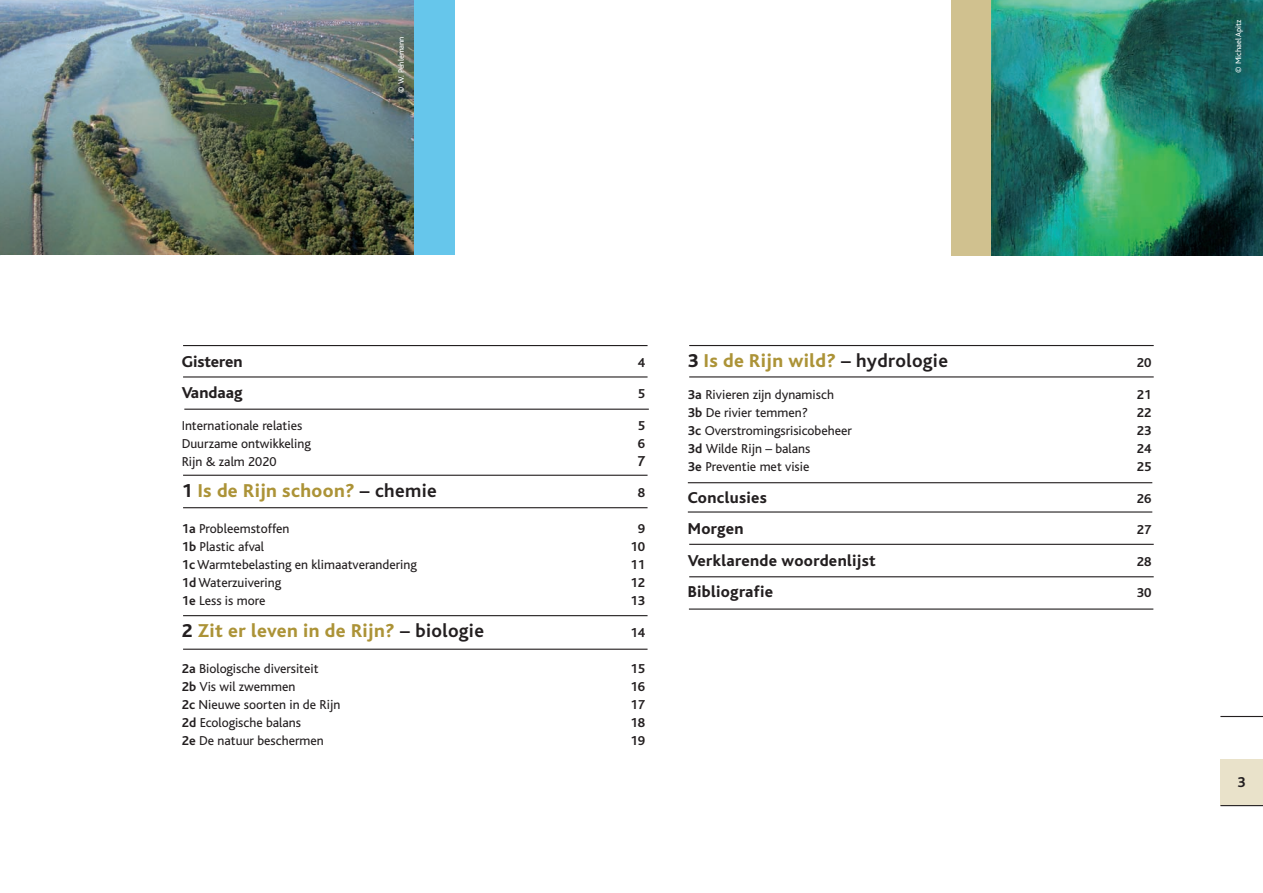
<style>
.page{position:relative;width:1263px;height:893px;background:#fff}
.page>*{position:absolute;margin:0;border:0;box-sizing:border-box;transform-origin:0 0}
.t1{font:800 19.5px "Bliss";letter-spacing:.02em;color:#ac9337}
.t2{font:800 16.5px "Bliss";letter-spacing:.02em;color:#231f20}
.t3{font:800 16.5px "Bliss";color:#231f20}
.t4{font:700 15px "Bliss";color:#231f20}
.t5{font:13.5px "Bliss";color:#231f20}
.t6{font:700 13.5px "Bliss";color:#231f20}
.t7{font:8.25px "Bliss";color:#fff}
.s1{font-weight:700}
.s2{color:#231f20}
.s3{font-weight:700;color:#231f20}
</style>
<div class="page">
<div style="left:1220px;top:759px;width:43px;height:46px;background:#e9e2ca"></div>
<hr style="left:1220px;top:805px;width:43px;height:1px;background:#231f20">
<hr style="left:1220px;top:716px;width:43px;height:1px;background:#231f20">
<div style="left:413px;top:0;width:42px;height:255px;background:#66c6eb"></div>
<img style="left:1px;top:0;width:412px;height:255px">
<div style="left:951px;top:0;width:124px;height:255px;background:#d0c18f"></div>
<img style="left:992px;top:0;width:271px;height:255px">
<img style="left:0;top:0;width:1px;height:310px">
<hr style="left:184px;top:409px;width:465px;height:1px;background:#231f20">
<hr style="left:183px;top:475px;width:464px;height:1px;background:#231f20">
<hr style="left:183px;top:507px;width:464px;height:1px;background:#231f20">
<hr style="left:183px;top:615px;width:464px;height:1px;background:#231f20">
<hr style="left:183px;top:649px;width:464px;height:1px;background:#231f20">
<hr style="left:183px;top:345px;width:464px;height:1px;background:#231f20">
<hr style="left:183px;top:376px;width:464px;height:2px;background:#231f20">
<hr style="left:689px;top:345px;width:465px;height:1px;background:#231f20">
<hr style="left:689px;top:376px;width:465px;height:1px;background:#231f20">
<hr style="left:688px;top:482px;width:464px;height:1px;background:#231f20">
<hr style="left:688px;top:511px;width:464px;height:2px;background:#231f20">
<hr style="left:689px;top:544px;width:465px;height:1px;background:#231f20">
<hr style="left:689px;top:576px;width:465px;height:1px;background:#231f20">
<hr style="left:689px;top:608px;width:464px;height:2px;background:#231f20">
<p class="t7" style="left:397px;top:93px;width:58px;rotate:-90deg"><span class="s1">©</span> W. Pehlemann</p>
<p class="t7" style="left:1234px;top:73px;width:55px;rotate:-90deg">© Michael Apitz</p>
<p class="t3" style="left:182px;top:353px;width:63px">Gisteren</p>
<p class="t6" style="left:638px;top:355px;width:9px">4</p>
<p class="t3" style="left:182px;top:384px;width:62px">Vandaag</p>
<p class="t6" style="left:638px;top:387px;width:9px">5</p>
<p class="t5" style="left:182px;top:418px;width:122px">Internationale relaties</p>
<p class="t6" style="left:638px;top:418px;width:9px">5</p>
<p class="t5" style="left:182px;top:436px;width:131px">Duurzame ontwikkeling</p>
<p class="t6" style="left:638px;top:436px;width:9px">6</p>
<p class="t5" style="left:182px;top:454px;width:96px">Rijn &amp; zalm 2020</p>
<p class="t4" style="left:637px;top:453px;width:10px">7</p>
<p class="t1" style="left:182px;top:481px;width:257px"><span class="s2">1</span> Is de Rijn schoon? <span class="s3">– chemie</span></p>
<p class="t6" style="left:638px;top:486px;width:9px">8</p>
<p class="t5" style="left:182px;top:522px;width:109px"><span class="s1">1a</span> Probleemstoffen</p>
<p class="t6" style="left:638px;top:522px;width:9px">9</p>
<p class="t5" style="left:182px;top:540px;width:84px"><span class="s1">1b</span> Plastic afval</p>
<p class="t6" style="left:631px;top:540px;width:16px">10</p>
<p class="t5" style="left:182px;top:558px;width:237px"><span class="s1">1c</span> Warmtebelasting en klimaatverandering</p>
<p class="t6" style="left:631px;top:558px;width:16px">11</p>
<p class="t5" style="left:182px;top:576px;width:101px"><span class="s1">1d</span> Waterzuivering</p>
<p class="t6" style="left:631px;top:576px;width:16px">12</p>
<p class="t5" style="left:182px;top:594px;width:85px"><span class="s1">1e</span> Less is more</p>
<p class="t6" style="left:631px;top:594px;width:16px">13</p>
<p class="t1" style="left:182px;top:620px;width:304px"><span class="s2">2</span> Zit er leven in de Rijn? <span class="s3">– biologie</span></p>
<p class="t6" style="left:631px;top:625px;width:16px">14</p>
<p class="t5" style="left:182px;top:661px;width:138px"><span class="s1">2a</span> Biologische diversiteit</p>
<p class="t6" style="left:631px;top:661px;width:16px">15</p>
<p class="t5" style="left:182px;top:679px;width:115px"><span class="s1">2b</span> Vis wil zwemmen</p>
<p class="t6" style="left:631px;top:679px;width:16px">16</p>
<p class="t5" style="left:182px;top:697px;width:160px"><span class="s1">2c</span> Nieuwe soorten in de Rijn</p>
<p class="t6" style="left:631px;top:697px;width:16px">17</p>
<p class="t5" style="left:182px;top:715px;width:121px"><span class="s1">2d</span> Ecologische balans</p>
<p class="t6" style="left:631px;top:715px;width:16px">18</p>
<p class="t5" style="left:182px;top:733px;width:144px"><span class="s1">2e</span> De natuur beschermen</p>
<p class="t6" style="left:631px;top:733px;width:16px">19</p>
<p class="t1" style="left:688px;top:351px;width:262px"><span class="s2">3</span> Is de Rijn wild? <span class="s3">– hydrologie</span></p>
<p class="t6" style="left:1137px;top:356px;width:16px">20</p>
<p class="t5" style="left:688px;top:387px;width:148px"><span class="s1">3a</span> Rivieren zijn dynamisch</p>
<p class="t6" style="left:1137px;top:388px;width:16px">21</p>
<p class="t5" style="left:688px;top:405px;width:122px"><span class="s1">3b</span> De rivier temmen?</p>
<p class="t6" style="left:1137px;top:406px;width:16px">22</p>
<p class="t5" style="left:688px;top:423px;width:166px"><span class="s1">3c</span> Overstromingsrisicobeheer</p>
<p class="t6" style="left:1137px;top:424px;width:16px">23</p>
<p class="t5" style="left:688px;top:441px;width:124px"><span class="s1">3d</span> Wilde Rijn – balans</p>
<p class="t6" style="left:1137px;top:442px;width:16px">24</p>
<p class="t5" style="left:688px;top:459px;width:123px"><span class="s1">3e</span> Preventie met visie</p>
<p class="t6" style="left:1137px;top:460px;width:16px">25</p>
<p class="t2" style="left:688px;top:489px;width:81px">Conclusies</p>
<p class="t6" style="left:1137px;top:491px;width:16px">26</p>
<p class="t2" style="left:688px;top:520px;width:57px">Morgen</p>
<p class="t6" style="left:1137px;top:523px;width:16px">27</p>
<p class="t2" style="left:688px;top:552px;width:190px">Verklarende woordenlijst</p>
<p class="t6" style="left:1137px;top:554px;width:16px">28</p>
<p class="t2" style="left:688px;top:583px;width:87px">Bibliografie</p>
<p class="t6" style="left:1137px;top:586px;width:16px">30</p>
<p class="t4" style="left:1237px;top:774px;width:10px">3</p>
</div>
